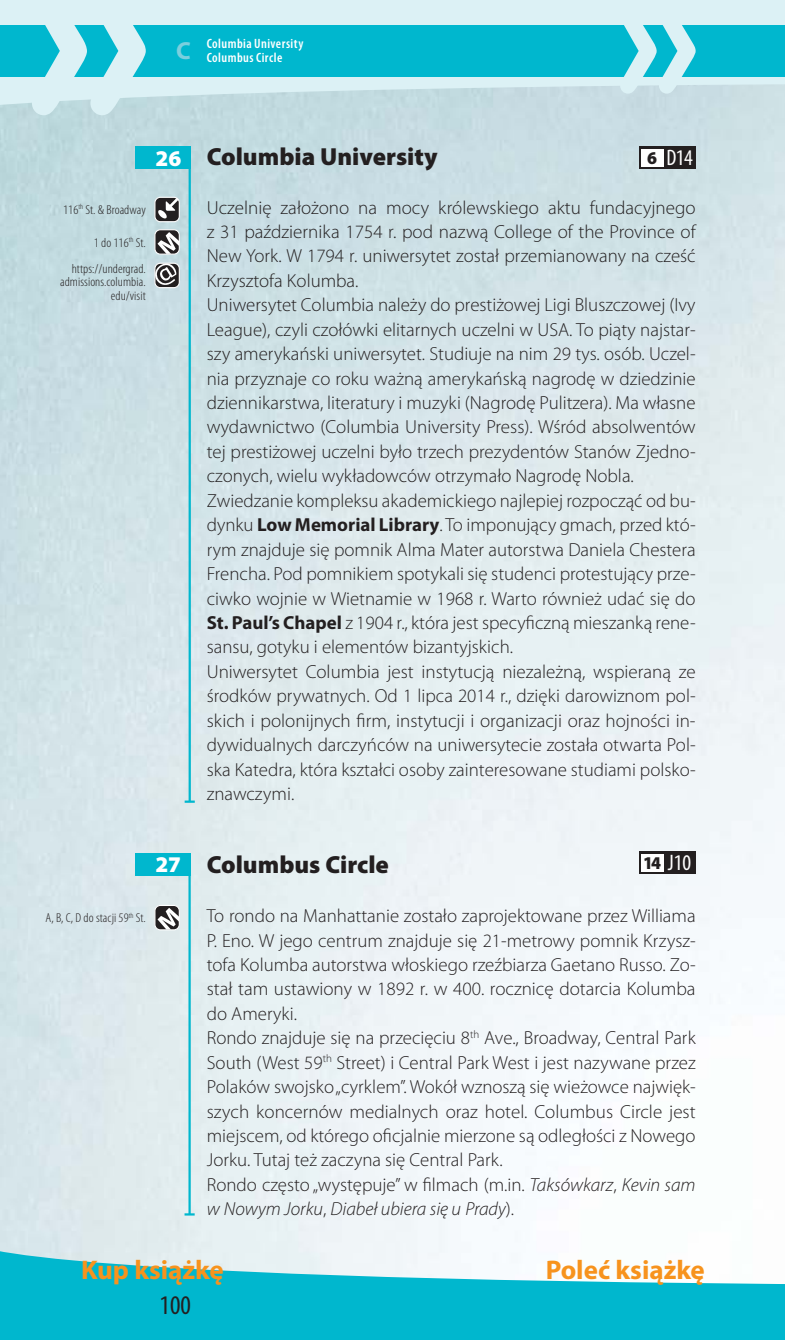
<style>
.page{position:relative;width:785px;height:1340px;background:#fff}
.page>*{position:absolute;margin:0;border:0;box-sizing:border-box;transform-origin:0 0}
.t1{font:700 27px "Myriad Pro";color:#f7931d}
.t2{font:condensed 27px "Myriad Pro";color:#231f20}
.t3{font:900 24.75px "Myriad Pro";color:#231f20}
.t4{font:condensed 22.5px "Myriad Pro";letter-spacing:-.01em;color:#fff}
.t5{font:900 22.5px "Myriad Pro";color:#fff}
.t6{font:300 18.9px/24.5px "Myriad Pro";color:#231f20}
.t7{font:600 condensed 13.5px/14.6px "Myriad Pro";letter-spacing:.035em;color:#fff}
.t8{font:300 condensed 13.05px/13.5px "Myriad Pro";letter-spacing:.005em;color:#231f20;text-align:right;scale:1.07 1}
.s1{font-weight:700}
.s2{font-weight:900;font-stretch:normal;font-size:18px;color:#231f20}
.s3{font-style:italic}
</style>
<div class="page">
<img style="left:0;top:107px;width:784px;height:1137px">
<svg style="left:0;top:0;width:784px;height:107px;background:#d0e9ee"></svg>
<div style="left:0;top:26px;width:784px;height:51px;background:#00b7ce"></div>
<svg style="left:32px;top:0;width:114px;height:115px"></svg>
<svg style="left:620px;top:8px;width:75px;height:86px"></svg>
<svg style="left:0;top:1244px;width:784px;height:95px;fill:#00b7ce"></svg>
<hr style="left:188px;top:147px;width:3px;height:654px;background:#00b7ce">
<svg style="left:185px;top:800px;width:10px;height:2px"></svg>
<hr style="left:188px;top:853px;width:3px;height:361px;background:#00b7ce">
<svg style="left:184px;top:1213px;width:11px;height:2px"></svg>
<div style="left:135px;top:147px;width:56px;height:22px;background:#00b7ce"></div>
<div style="left:135px;top:853px;width:56px;height:22px;background:#00b7ce"></div>
<div style="left:155px;top:230px;width:24px;height:24px;background:#231f20;border-radius:5px"></div>
<div style="left:154px;top:229px;width:26px;height:26px;border:1px solid #fff;border-radius:5px"></div>
<svg style="left:157px;top:232px;width:22px;height:22px"></svg>
<svg style="left:155px;top:905px;width:24px;height:25px"></svg>
<div style="left:154px;top:904px;width:26px;height:26px;border:1px solid #fff;border-radius:5px"></div>
<svg style="left:157px;top:907px;width:22px;height:22px"></svg>
<div style="left:155px;top:197px;width:24px;height:25px;background:#231f20;border-radius:5px"></div>
<div style="left:154px;top:197px;width:26px;height:25px;border:1px solid #fff;border-radius:5px"></div>
<svg style="left:157px;top:198px;width:22px;height:21px"></svg>
<div style="left:155px;top:263px;width:24px;height:25px;background:#231f20;border-radius:5px"></div>
<div style="left:154px;top:263px;width:26px;height:25px;border:1px solid #fff;border-radius:5px"></div>
<svg style="left:155px;top:263px;width:21px;height:22px"></svg>
<div style="left:638px;top:147px;width:57px;height:22px;background:#231f20"></div>
<div style="left:640px;top:149px;width:23px;height:18px;background:#fff"></div>
<div style="left:638px;top:851px;width:57px;height:23px;background:#231f20"></div>
<div style="left:640px;top:853px;width:23px;height:18px;background:#fff"></div>
<p class="t7" style="left:176px;top:36px;width:129px;text-indent:31px">Columbia University<br><sup>C</sup> Columbus Circle</p>
<p class="t5" style="left:155px;top:143px;width:27px">26</p>
<p class="t8" style="left:63px;top:202px;width:79px">116<sup>th</sup> St. &amp; Broadway</p>
<p class="t8" style="left:94px;top:235px;width:50px">1 do 116<sup>th</sup> St.</p>
<p class="t8" style="left:60px;top:262px;width:82px">https://undergrad. admissions.columbia. edu/visit</p>
<p class="t5" style="left:155px;top:849px;width:27px">27</p>
<p class="t8" style="left:46px;top:911px;width:95px">A, B, C, D do stacji 59<sup>th</sup> St.</p>
<h2 class="t3" style="left:207px;top:140px;width:232px">Columbia University</h2>
<p class="t6" style="left:207px;top:195px;width:490px">Uczelnię założono na mocy królewskiego aktu fundacyjnego z 31 października 1754 r. pod nazwą College of the Province of New York. W 1794 r. uniwersytet został przemianowany na cześć Krzysztofa Kolumba.<br>Uniwersytet Columbia należy do prestiżowej Ligi Bluszczowej (Ivy League), czyli czołówki elitarnych uczelni w USA. To piąty najstar&shy;szy amerykański uniwersytet. Studiuje na nim 29 tys. osób. Uczel&shy;nia przyznaje co roku ważną amerykańską nagrodę w dziedzinie dziennikarstwa, literatury i muzyki (Nagrodę Pulitzera). Ma własne wydawnictwo (Columbia University Press). Wśród absolwentów tej prestiżowej uczelni było trzech prezydentów Stanów Zjedno&shy;czonych, wielu wykładowców otrzymało Nagrodę Nobla.<br>Zwiedzanie kompleksu akademickiego najlepiej rozpocząć od bu&shy;dynku <span class="s1">Low Memorial Library</span>. To imponujący gmach, przed któ&shy;rym znajduje się pomnik Alma Mater autorstwa Daniela Chestera Frencha. Pod pomnikiem spotykali się studenci protestujący prze&shy;ciwko wojnie w Wietnamie w 1968 r. Warto również udać się do <span class="s1">St. Paul’s Chapel</span> z 1904 r., która jest specyficzną mieszanką rene&shy;sansu, gotyku i elementów bizantyjskich.<br>Uniwersytet Columbia jest instytucją niezależną, wspieraną ze środków prywatnych. Od 1 lipca 2014 r., dzięki darowiznom pol&shy;skich i polonijnych firm, instytucji i organizacji oraz hojności in&shy;dywidualnych darczyńców na uniwersytecie została otwarta Pol&shy;ska Katedra, która kształci osoby zainteresowane studiami polsko&shy;znawczymi.</p>
<p class="t4" style="left:647px;top:144px;width:47px"><span class="s2">6</span> D14</p>
<p class="t4" style="left:643px;top:849px;width:50px"><span class="s2">14</span> J10</p>
<h2 class="t3" style="left:207px;top:848px;width:184px">Columbus Circle</h2>
<p class="t6" style="left:207px;top:903px;width:490px">To rondo na Manhattanie zostało zaprojektowane przez Williama P. Eno. W jego centrum znajduje się 21-metrowy pomnik Krzysz&shy;tofa Kolumba autorstwa włoskiego rzeźbiarza Gaetano Russo. Zo&shy;stał tam ustawiony w 1892 r. w 400. rocznicę dotarcia Kolumba do Ameryki.<br>Rondo znajduje się na przecięciu 8<sup>th</sup> Ave., Broadway, Central Park South (West 59<sup>th</sup> Street) i Central Park West i jest nazywane przez Polaków swojsko „cyrklem”. Wokół wznoszą się wieżowce najwięk&shy;szych koncernów medialnych oraz hotel. Columbus Circle jest miejscem, od którego oficjalnie mierzone są odległości z Nowego Jorku. Tutaj też zaczyna się Central Park.<br>Rondo często „występuje” w filmach (m.in. <span class="s3">Taksówkarz</span>, <span class="s3">Kevin sam w Nowym Jorku</span>, <span class="s3">Diabeł ubiera się u Prady</span>).</p>
<h1 class="t1" style="left:81px;top:1252px;width:144px">Kup książkę</h1>
<h1 class="t1" style="left:545px;top:1252px;width:161px">Poleć książkę</h1>
<h1 class="t2" style="left:160px;top:1289px;width:33px">100</h1>
</div>
